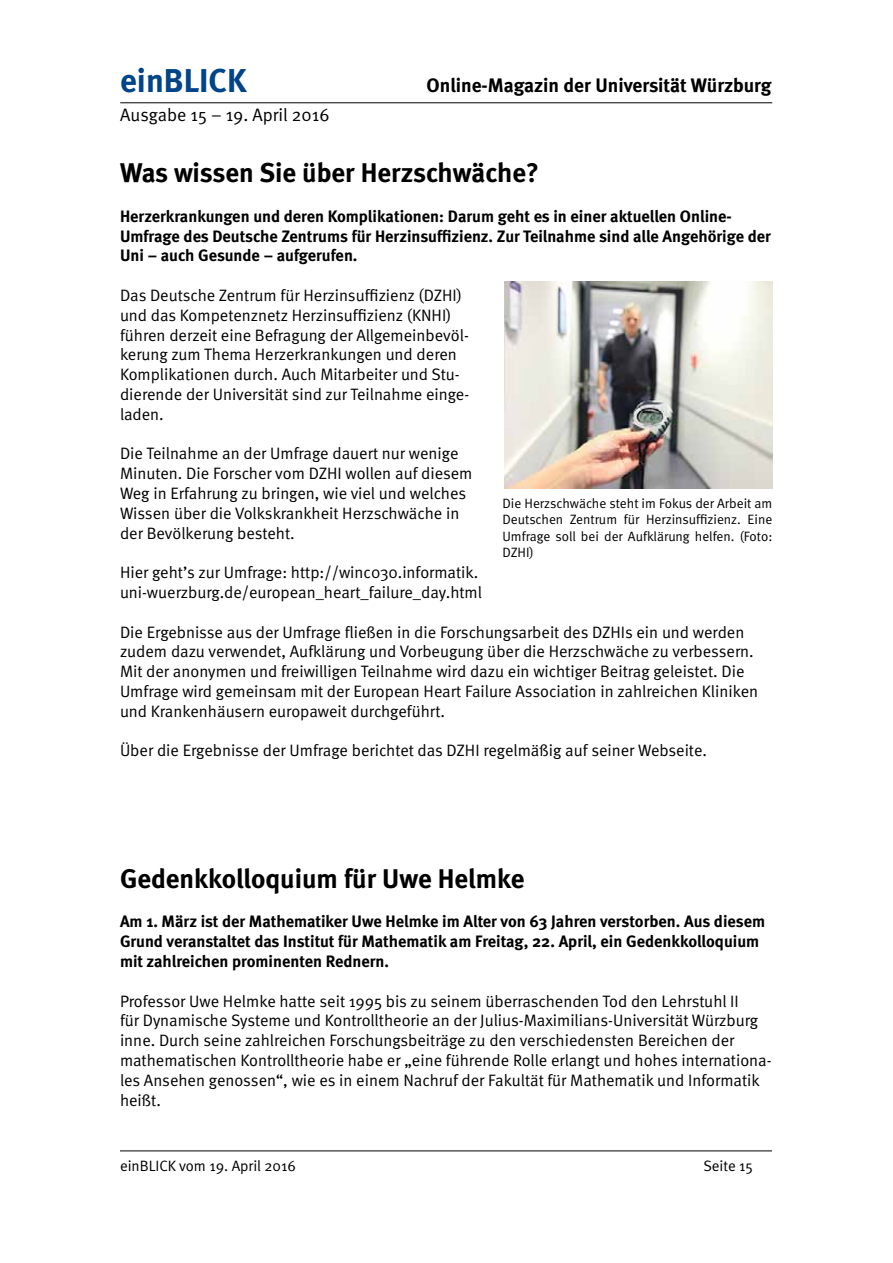
<style>
.page{position:relative;width:893px;height:1263px;background:#fff}
.page>*{position:absolute;margin:0;border:0;box-sizing:border-box;transform-origin:0 0}
.t1{font:700 33px "Meta";color:#004489}
.t2{font:700 27px "Meta";color:#000}
.t3{font:700 19.5px "Meta";color:#000}
.t4{font:18px "Meta Normal";color:#000}
.t5{font:16.5px/19.8px "Meta Normal";color:#000}
.t6{font:700 16.5px/19.8px "Meta";color:#000}
.t7{font:15px "Meta Normal";color:#000}
.t8{font:13.5px/16.2px "Meta Normal";color:#000;text-align:justify}
</style>
<div class="page">
<hr style="left:120px;top:102px;width:652px;height:1px;background:#000">
<hr style="left:120px;top:1150px;width:652px;height:1px;background:#000">
<img style="left:505px;top:281px;width:267px;height:207px">
<h1 class="t1" style="left:120px;top:61px;width:128px">einBLICK</h1>
<p class="t3" style="left:427px;top:74px;width:346px">Online-Magazin der Universität Würzburg</p>
<p class="t4" style="left:120px;top:105px;width:211px">Ausgabe 15 – 19. April 2016</p>
<h2 class="t2" style="left:120px;top:157px;width:420px">Was wissen Sie über Herzschwäche?</h2>
<p class="t6" style="left:120px;top:206px;width:652px">Herzerkrankungen und deren Komplikationen: Darum geht es in einer aktuellen Online-<br>Umfrage des Deutsche Zentrums für Herzinsuffizienz. Zur Teilnahme sind alle Angehörige der<br>Uni – auch Gesunde – aufgerufen.</p>
<p class="t5" style="left:120px;top:285px;width:351px">Das Deutsche Zentrum für Herzinsuffizienz (DZHI) und das Kompetenznetz Herzinsuffizienz (KNHI) führen derzeit eine Befragung der Allgemeinbevöl&shy;kerung zum Thema Herzerkrankungen und deren Komplikationen durch. Auch Mitarbeiter und Stu&shy;dierende der Universität sind zur Teilnahme einge&shy;laden.</p>
<p class="t5" style="left:120px;top:443px;width:354px">Die Teilnahme an der Umfrage dauert nur wenige Minuten. Die Forscher vom DZHI wollen auf diesem Weg in Erfahrung zu bringen, wie viel und welches Wissen über die Volkskrankheit Herzschwäche in der Bevölkerung besteht.</p>
<p class="t5" style="left:120px;top:562px;width:364px">Hier geht’s zur Umfrage: http://winc030.informatik. uni-wuerzburg.de/european_heart_failure_day.html</p>
<p class="t5" style="left:120px;top:622px;width:640px">Die Ergebnisse aus der Umfrage fließen in die Forschungsarbeit des DZHIs ein und werden zudem dazu verwendet, Aufklärung und Vorbeugung über die Herzschwäche zu verbessern.<br>Mit der anonymen und freiwilligen Teilnahme wird dazu ein wichtiger Beitrag geleistet. Die Umfrage wird gemeinsam mit der European Heart Failure Association in zahlreichen Kliniken und Krankenhäusern europaweit durchgeführt.</p>
<p class="t5" style="left:120px;top:740px;width:588px">Über die Ergebnisse der Umfrage berichtet das DZHI regelmäßig auf seiner Webseite.</p>
<p class="t8" style="left:502px;top:495px;width:271px">Die Herzschwäche steht im Fokus der Arbeit am Deutschen Zentrum für Herzinsuffizienz. Eine Umfrage soll bei der Aufklärung helfen. (Foto:<br>DZHI)</p>
<h2 class="t2" style="left:120px;top:862px;width:406px">Gedenkkolloquium für Uwe Helmke</h2>
<p class="t6" style="left:120px;top:911px;width:647px">Am 1. März ist der Mathematiker Uwe Helmke im Alter von 63 Jahren verstorben. Aus diesem<br>Grund veranstaltet das Institut für Mathematik am Freitag, 22. April, ein Gedenkkolloquium mit zahlreichen prominenten Rednern.</p>
<p class="t5" style="left:120px;top:991px;width:653px">Professor Uwe Helmke hatte seit 1995 bis zu seinem überraschenden Tod den Lehrstuhl II<br>für Dynamische Systeme und Kontrolltheorie an der Julius-Maximilians-Universität Würzburg inne. Durch seine zahlreichen Forschungsbeiträge zu den verschiedensten Bereichen der mathematischen Kontrolltheorie habe er „eine führende Rolle erlangt und hohes internationa&shy;les Ansehen genossen“, wie es in einem Nachruf der Fakultät für Mathematik und Informatik heißt.</p>
<p class="t7" style="left:120px;top:1157px;width:177px">einBLICK vom 19. April 2016</p>
<p class="t7" style="left:703px;top:1157px;width:51px">Seite 15</p>
</div>
